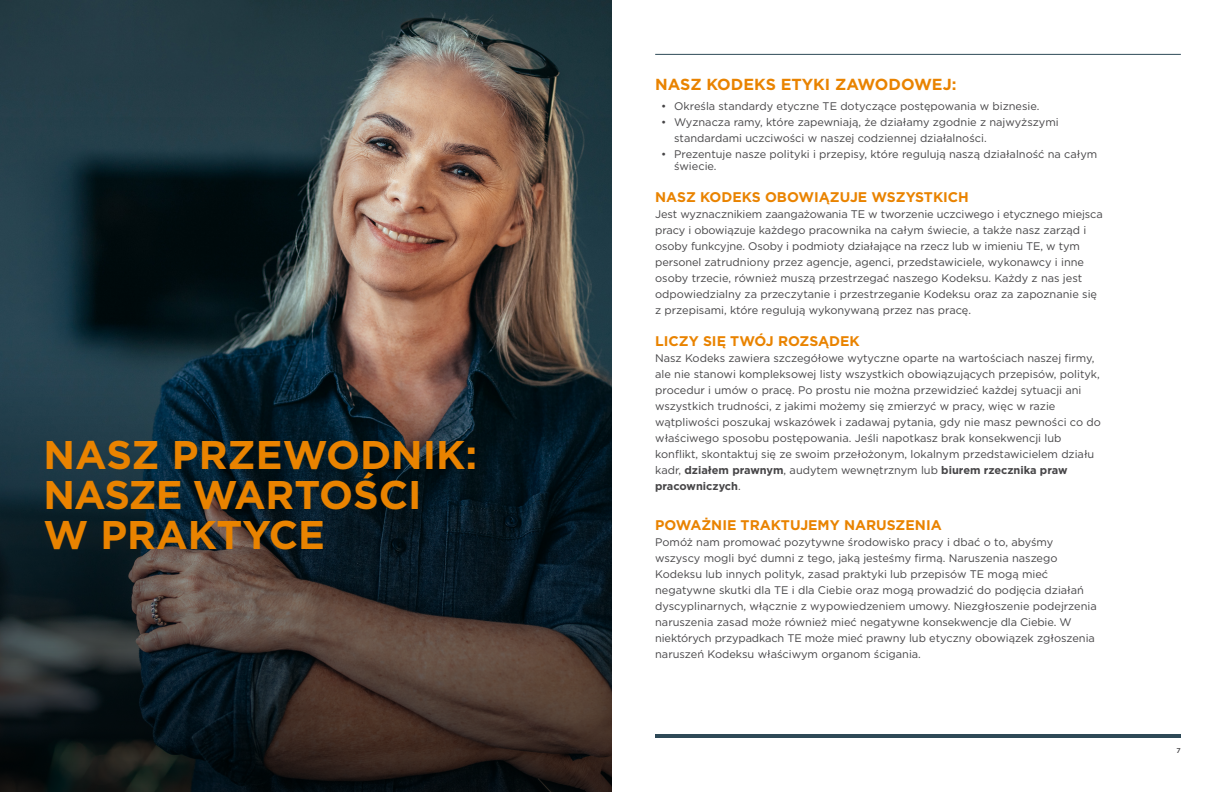
<style>
.page{position:relative;width:1224px;height:792px;background:#fff}
.page>*{position:absolute;margin:0;border:0;box-sizing:border-box;transform-origin:0 0}
.t1{font:700 40px/40px "Gotham";color:#e98300}
.t2{font:700 16px "Gotham";color:#e98300}
.t3{font:700 14px "Gotham";color:#e98300}
.t4{font:11px/16px "Gotham";color:#464547}
.t5{font:500 7px "Gotham";color:#464547}
.s1{font-weight:700}
</style>
<div class="page">
<hr style="left:655px;top:734px;width:526px;height:4px;background:#2e4957">
<hr style="left:655px;top:54px;width:526px;height:1px;background:#2e4957">
<img style="left:0;top:0;width:612px;height:117px">
<svg style="left:0;top:117px;width:612px;height:675px"></svg>
<h1 class="t1" style="left:44px;top:434px;width:435px">NASZ PRZEWODNIK:<br>NASZE WARTOŚCI<br>W PRAKTYCE</h1>
<h2 class="t2" style="left:655px;top:74px;width:303px">NASZ KODEKS ETYKI ZAWODOWEJ:</h2>
<p class="t4" style="left:661px;top:98px;width:380px">• Określa standardy etyczne TE dotyczące postępowania w biznesie.</p>
<p class="t4" style="left:674px;top:114px;width:386px;text-indent:-13px">• Wyznacza ramy, które zapewniają, że działamy zgodnie z najwyższymi standardami uczciwości w naszej codziennej działalności.</p>
<p class="t4" style="left:674px;top:148px;width:425px;line-height:12px;text-indent:-13px">• Prezentuje nasze polityki i przepisy, które regulują naszą działalność na całym świecie.</p>
<p class="t3" style="left:655px;top:188px;width:315px">NASZ KODEKS OBOWIĄZUJE WSZYSTKICH</p>
<p class="t4" style="left:655px;top:206px;width:449px">Jest wyznacznikiem zaangażowania TE w tworzenie uczciwego i etycznego miejsca pracy i obowiązuje każdego pracownika na całym świecie, a także nasz zarząd i osoby funkcyjne. Osoby i podmioty działające na rzecz lub w imieniu TE, w tym personel zatrudniony przez agencje, agenci, przedstawiciele, wykonawcy i inne osoby trzecie, również muszą przestrzegać naszego Kodeksu. Każdy z nas jest odpowiedzialny za przeczytanie i przestrzeganie Kodeksu oraz za zapoznanie się z przepisami, które regulują wykonywaną przez nas pracę.</p>
<p class="t3" style="left:655px;top:332px;width:206px">LICZY SIĘ TWÓJ ROZSĄDEK</p>
<p class="t4" style="left:655px;top:350px;width:447px">Nasz Kodeks zawiera szczegółowe wytyczne oparte na wartościach naszej firmy, ale nie stanowi kompleksowej listy wszystkich obowiązujących przepisów, polityk, procedur i umów o pracę. Po prostu nie można przewidzieć każdej sytuacji ani wszystkich trudności, z jakimi możemy się zmierzyć w pracy, więc w razie wątpliwości poszukaj wskazówek i zadawaj pytania, gdy nie masz pewności co do właściwego sposobu postępowania. Jeśli napotkasz brak konsekwencji lub konflikt, skontaktuj się ze swoim przełożonym, lokalnym przedstawicielem działu kadr, <span class="s1">działem prawnym</span>, audytem wewnętrznym lub <span class="s1">biurem rzecznika praw pracowniczych</span>.</p>
<p class="t3" style="left:655px;top:516px;width:288px">POWAŻNIE TRAKTUJEMY NARUSZENIA</p>
<p class="t4" style="left:655px;top:534px;width:443px">Pomóż nam promować pozytywne środowisko pracy i dbać o to, abyśmy wszyscy mogli być dumni z tego, jaką jesteśmy firmą. Naruszenia naszego Kodeksu lub innych polityk, zasad praktyki lub przepisów TE mogą mieć negatywne skutki dla TE i dla Ciebie oraz mogą prowadzić do podjęcia działań dyscyplinarnych, włącznie z wypowiedzeniem umowy. Niezgłoszenie podejrzenia naruszenia zasad może również mieć negatywne konsekwencje dla Ciebie. W niektórych przypadkach TE może mieć prawny lub etyczny obowiązek zgłoszenia naruszeń Kodeksu właściwym organom ścigania.</p>
<p class="t5" style="left:1177px;top:746px;width:6px">7</p>
</div>
